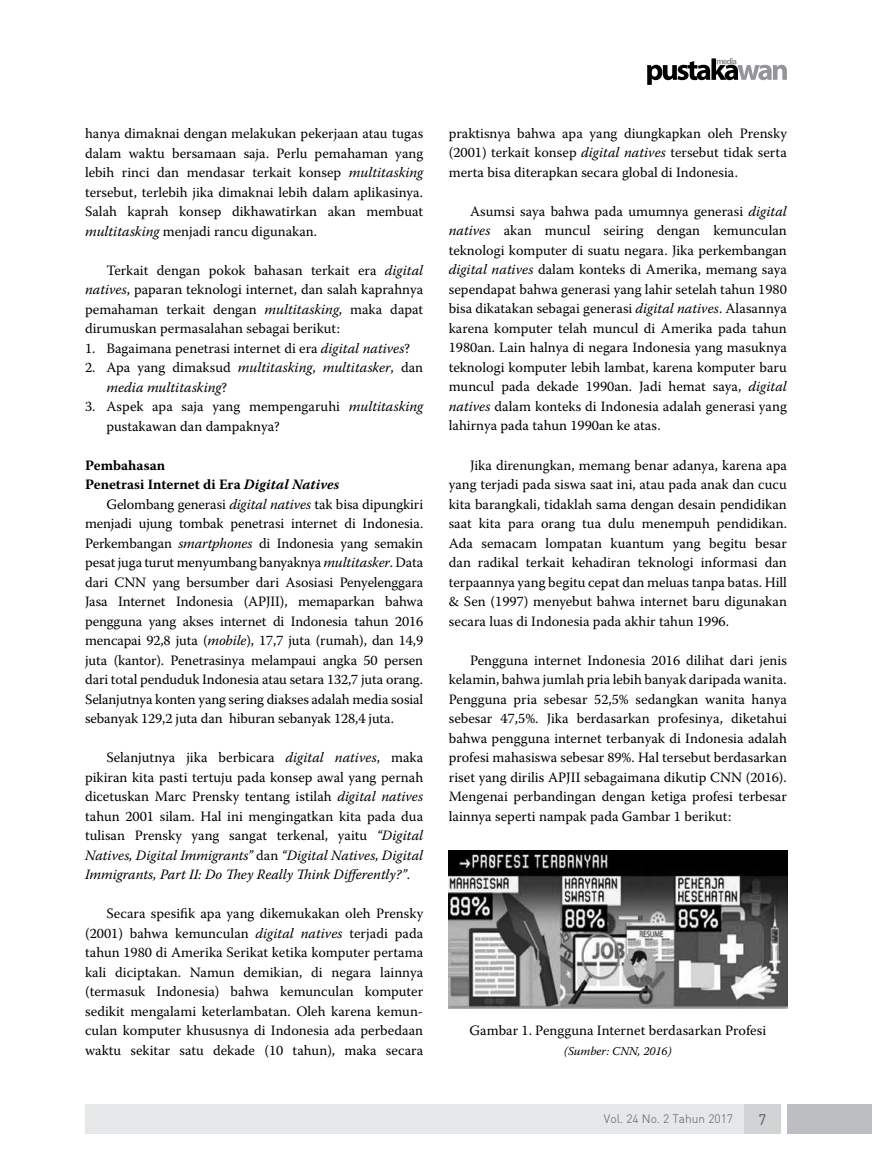
<style>
.page{position:relative;width:872px;height:1170px;background:#fff}
.page>*{position:absolute;margin:0;border:0;box-sizing:border-box;transform-origin:0 0}
.t1{font:15px "DIN";color:#58595b}
.t2{font:14.25px/19.5px "Warnock Pro";letter-spacing:-.005em;color:#000;text-align:justify}
.t3{font:italic 14.25px/19.5px "Warnock Pro";color:#000}
.t4{font:700 14.25px "Warnock Pro";color:#000}
.t5{font:300 12px "DIN";color:#58595b}
.t6{font:italic 12px "Warnock Pro";color:#000}
.s1{font-style:italic}
.s2{font-style:normal}
</style>
<div class="page">
<div style="left:85px;top:1103px;width:696px;height:30px;background:#e6e7e8"></div>
<div style="left:744px;top:1103px;width:37px;height:30px;background:#d1d3d4"></div>
<div style="left:787px;top:1103px;width:85px;height:30px;background:#bcbec0"></div>
<svg style="left:647px;top:58px;width:140px;height:27px"></svg>
<img style="left:449px;top:850px;width:338px;height:158px">
<p class="t2" style="left:85px;top:123px;width:340px">hanya dimaknai dengan melakukan pekerjaan atau tugas dalam waktu bersamaan saja. Perlu pemahaman yang lebih rinci dan mendasar terkait konsep <span class="s1">multitasking </span>tersebut, terlebih jika dimaknai lebih dalam aplikasinya.<br>Salah kaprah konsep dikhawatirkan akan membuat <span class="s1">multitasking</span> menjadi rancu digunakan.</p>
<p class="t2" style="left:85px;top:260px;width:340px;text-indent:21px">Terkait dengan pokok bahasan terkait era <span class="s1">digital natives</span>, paparan teknologi internet, dan salah kaprahnya pemahaman terkait dengan <span class="s1">multitasking</span>, maka dapat dirumuskan permasalahan sebagai berikut:</p>
<p class="t2" style="left:85px;top:338px;width:326px">1. Bagaimana penetrasi internet di era <span class="s1">digital natives</span>?</p>
<p class="t3" style="left:106px;top:357px;width:318px;text-indent:-21px"><span class="s2">2. Apa yang dimaksud</span> multitasking<span class="s2">,</span> multitasker<span class="s2">, dan </span>media multitasking<span class="s2">?</span></p>
<p class="t2" style="left:106px;top:396px;width:318px;text-indent:-21px">3. Aspek apa saja yang mempengaruhi <span class="s1">multitasking </span>pustakawan dan dampaknya?</p>
<p class="t4" style="left:85px;top:456px;width:82px">Pembahasan</p>
<p class="t4" style="left:85px;top:476px;width:256px">Penetrasi Internet di Era <span class="s1">Digital Natives</span></p>
<p class="t2" style="left:106px;top:494px;width:318px">Gelombang generasi <span class="s1">digital natives</span> tak bisa dipungkiri</p>
<p class="t2" style="left:85px;top:513px;width:340px">menjadi ujung tombak penetrasi internet di Indonesia.</p>
<p class="t2" style="left:85px;top:533px;width:340px">Perkembangan <span class="s1">smartphones</span> di Indonesia yang semakin</p>
<p class="t2" style="left:85px;top:552px;width:339px">pesat juga turut menyumbang banyaknya <span class="s1">multitasker</span>. Data</p>
<p class="t2" style="left:85px;top:572px;width:340px">dari CNN yang bersumber dari Asosiasi Penyelenggara</p>
<p class="t2" style="left:85px;top:591px;width:340px">Jasa Internet Indonesia (APJII), memaparkan bahwa</p>
<p class="t2" style="left:85px;top:611px;width:340px">pengguna yang akses internet di Indonesia tahun 2016</p>
<p class="t2" style="left:85px;top:630px;width:340px">mencapai 92,8 juta (<span class="s1">mobile</span>), 17,7 juta (rumah), dan 14,9</p>
<p class="t2" style="left:85px;top:650px;width:340px">juta (kantor). Penetrasinya melampaui angka 50 persen</p>
<p class="t2" style="left:85px;top:669px;width:339px">dari total penduduk Indonesia atau setara 132,7 juta orang.</p>
<p class="t2" style="left:85px;top:689px;width:340px">Selanjutnya konten yang sering diakses adalah media sosial</p>
<p class="t2" style="left:85px;top:708px;width:311px">sebanyak 129,2 juta dan hiburan sebanyak 128,4 juta.</p>
<p class="t2" style="left:85px;top:747px;width:340px;text-indent:21px">Selanjutnya jika berbicara <span class="s1">digital natives</span>, maka pikiran kita pasti tertuju pada konsep awal yang pernah dicetuskan Marc Prensky tentang istilah <span class="s1">digital natives </span>tahun 2001 silam. Hal ini mengingatkan kita pada dua tulisan Prensky yang sangat terkenal, yaitu <span class="s1">“Digital Natives, Digital Immigrants”</span> dan <span class="s1">“Digital Natives, Digital Immigrants, Part II: Do They Really Think Differently?”</span>.</p>
<p class="t2" style="left:85px;top:903px;width:340px;text-indent:21px">Secara spesifik apa yang dikemukakan oleh Prensky (2001) bahwa kemunculan <span class="s1">digital natives</span> terjadi pada tahun 1980 di Amerika Serikat ketika komputer pertama kali diciptakan. Namun demikian, di negara lainnya (termasuk Indonesia) bahwa kemunculan komputer sedikit mengalami keterlambatan. Oleh karena kemun&shy;culan komputer khususnya di Indonesia ada perbedaan waktu sekitar satu dekade (10 tahun), maka secara</p>
<p class="t2" style="left:449px;top:123px;width:340px">praktisnya bahwa apa yang diungkapkan oleh Prensky (2001) terkait konsep <span class="s1">digital natives</span> tersebut tidak serta merta bisa diterapkan secara global di Indonesia.</p>
<p class="t2" style="left:449px;top:201px;width:340px;text-indent:21px">Asumsi saya bahwa pada umumnya generasi <span class="s1">digital natives</span> akan muncul seiring dengan kemunculan teknologi komputer di suatu negara. Jika perkembangan <span class="s1">digital natives</span> dalam konteks di Amerika, memang saya sependapat bahwa generasi yang lahir setelah tahun 1980 bisa dikatakan sebagai generasi <span class="s1">digital natives</span>. Alasannya karena komputer telah muncul di Amerika pada tahun 1980an. Lain halnya di negara Indonesia yang masuknya teknologi komputer lebih lambat, karena komputer baru muncul pada dekade 1990an. Jadi hemat saya, <span class="s1">digital natives</span> dalam konteks di Indonesia adalah generasi yang lahirnya pada tahun 1990an ke atas.</p>
<p class="t2" style="left:449px;top:455px;width:340px;text-indent:21px">Jika direnungkan, memang benar adanya, karena apa yang terjadi pada siswa saat ini, atau pada anak dan cucu kita barangkali, tidaklah sama dengan desain pendidikan saat kita para orang tua dulu menempuh pendidikan.<br>Ada semacam lompatan kuantum yang begitu besar dan radikal terkait kehadiran teknologi informasi dan terpaannya yang begitu cepat dan meluas tanpa batas. Hill &amp; Sen (1997) menyebut bahwa internet baru digunakan secara luas di Indonesia pada akhir tahun 1996.</p>
<p class="t2" style="left:449px;top:650px;width:340px;text-indent:21px">Pengguna internet Indonesia 2016 dilihat dari jenis kelamin, bahwa jumlah pria lebih banyak daripada wanita.<br>Pengguna pria sebesar 52,5% sedangkan wanita hanya sebesar 47,5%. Jika berdasarkan profesinya, diketahui bahwa pengguna internet terbanyak di Indonesia adalah profesi mahasiswa sebesar 89%. Hal tersebut berdasarkan riset yang dirilis APJII sebagaimana dikutip CNN (2016).<br>Mengenai perbandingan dengan ketiga profesi terbesar lainnya seperti nampak pada Gambar 1 berikut:</p>
<p class="t2" style="left:469px;top:1020px;width:298px">Gambar 1. Pengguna Internet berdasarkan Profesi</p>
<p class="t6" style="left:564px;top:1043px;width:109px">(Sumber: CNN, 2016)</p>
<p class="t5" style="left:604px;top:1111px;width:131px">Vol. 24 No. 2 Tahun 2017</p>
<p class="t1" style="left:758px;top:1110px;width:9px">7</p>
</div>
